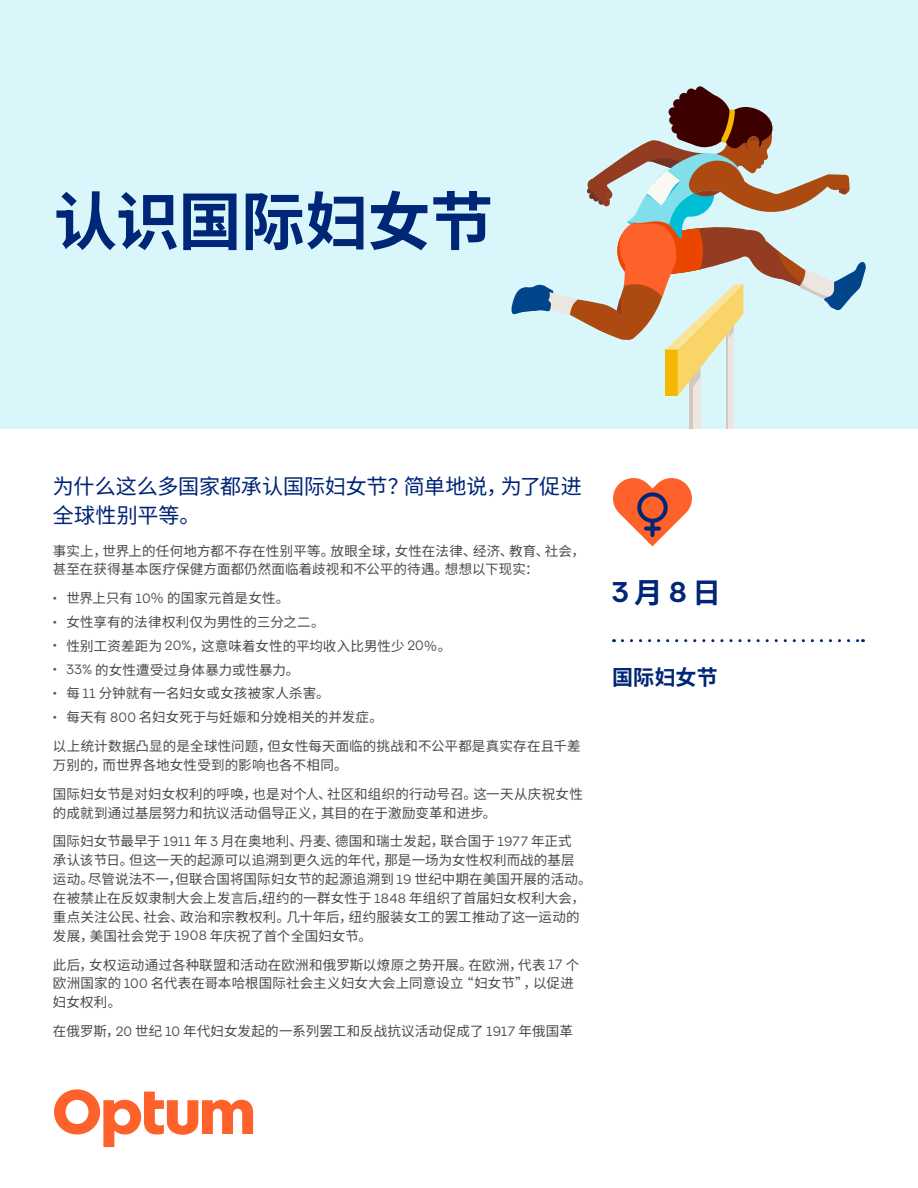
<style>
.page{position:relative;width:918px;height:1188px;background:#fff}
.page>*{position:absolute;margin:0;border:0;box-sizing:border-box;transform-origin:0 0}
.Headline{font:700 63px "Noto Sans SC";letter-spacing:-.005em;color:#002677}
.t1{font:700 28.5px "Enterprise Sans";color:#002677}
.Intro{font:21px/29.4px "Noto Sans SC";letter-spacing:-.005em;color:#002677}
.t2{font:700 21px "Noto Sans SC";letter-spacing:.005em;color:#002677}
.Body{font:13.5px/18.9px "Noto Sans SC";letter-spacing:.01em;color:#4b4d4f}
.s1{font-family:"Enterprise Sans"}
.s2{font-family:"Noto Sans SC"}
</style>
<div class="page">
<div style="left:0;top:0;width:918px;height:429px;background:#d9f6fa"></div>
<svg style="left:622px;top:639px;width:241px;height:3px"></svg>
<hr style="left:689px;top:360px;width:4px;height:69px;background:#d2c8be">
<div style="left:693px;top:360px;width:7px;height:69px;background:#ebe6e1"></div>
<hr style="left:726px;top:314px;width:3px;height:115px;background:#d2c8be">
<div style="left:729px;top:314px;width:5px;height:115px;background:#ebe6e1"></div>
<svg style="left:511px;top:86px;width:355px;height:310px"></svg>
<svg style="left:613px;top:478px;width:79px;height:68px"></svg>
<svg style="left:54px;top:1089px;width:199px;height:58px"></svg>
<p class="Headline" style="left:54px;top:186px;width:441px">认识国际妇女节</p>
<p class="Intro" style="left:53px;top:472px;width:530px">为什么这么多国家都承认国际妇女节？简单地说，为了促进全球性别平等。</p>
<p class="Body" style="left:53px;top:541px;width:534px">事实上，世界上的任何地方都不存在性别平等。放眼全球，女性在法律、经济、教育、社会，甚至在获得基本医疗保健方面都仍然面临着歧视和不公平的待遇。想想以下现实：</p>
<p class="Body" style="left:53px;top:589px;width:238px"><span class="s1">•</span> 世界上只有 <span class="s1">10</span>％ 的国家元首是女性。</p>
<p class="Body" style="left:53px;top:613px;width:273px"><span class="s1">•</span> 女性享有的法律权利仅为男性的三分之二。</p>
<p class="Body" style="left:53px;top:637px;width:400px"><span class="s1">•</span> 性别工资差距为 <span class="s1">20%</span>，这意味着女性的平均收入比男性少 <span class="s1">20</span>％。</p>
<p class="Body" style="left:53px;top:661px;width:248px"><span class="s1">• 33%</span> 的女性遭受过身体暴力或性暴力。</p>
<p class="Body" style="left:53px;top:684px;width:278px"><span class="s1">•</span> 每 <span class="s1">11</span> 分钟就有一名妇女或女孩被家人杀害。</p>
<p class="Body" style="left:53px;top:708px;width:331px"><span class="s1">•</span> 每天有 <span class="s1">800</span> 名妇女死于与妊娠和分娩相关的并发症。</p>
<p class="Body" style="left:53px;top:737px;width:529px">以上统计数据凸显的是全球性问题，但女性每天面临的挑战和不公平都是真实存在且千差万别的，而世界各地女性受到的影响也各不相同。</p>
<p class="Body" style="left:53px;top:785px;width:531px">国际妇女节是对妇女权利的呼唤，也是对个人、社区和组织的行动号召。这一天从庆祝女性的成就到通过基层努力和抗议活动倡导正义，其目的在于激励变革和进步。</p>
<p class="Body" style="left:53px;top:832px;width:540px">国际妇女节最早于 <span class="s1">1911</span> 年 <span class="s1">3</span> 月在奥地利、丹麦、德国和瑞士发起，联合国于 <span class="s1">1977</span> 年正式<br>承认该节日。但这一天的起源可以追溯到更久远的年代，那是一场为女性权利而战的基层<br>运动。尽管说法不一，但联合国将国际妇女节的起源追溯到 <span class="s1">19</span> 世纪中期在美国开展的活动。在被禁止在反奴隶制大会上发言后，纽约的一群女性于 <span class="s1">1848</span> 年组织了首届妇女权利大会，重点关注公民、社会、政治和宗教权利。几十年后，纽约服装女工的罢工推动了这一运动的发展，美国社会党于 <span class="s1">1908</span> 年庆祝了首个全国妇女节。</p>
<p class="Body" style="left:53px;top:955px;width:528px">此后，女权运动通过各种联盟和活动在欧洲和俄罗斯以燎原之势开展。在欧洲，代表 <span class="s1">17</span> 个欧洲国家的 <span class="s1">100</span> 名代表在哥本哈根国际社会主义妇女大会上同意设立“妇女节”，以促进妇女权利。</p>
<p class="Body" style="left:53px;top:1022px;width:521px">在俄罗斯，<span class="s1">20</span> 世纪 <span class="s1">10</span> 年代妇女发起的一系列罢工和反战抗议活动促成了 <span class="s1">1917</span> 年俄国革</p>
<p class="t1" style="left:612px;top:573px;width:110px">3 <span class="s2">月</span> 8 <span class="s2">日</span></p>
<p class="t2" style="left:612px;top:665px;width:107px">国际妇女节</p>
</div>
